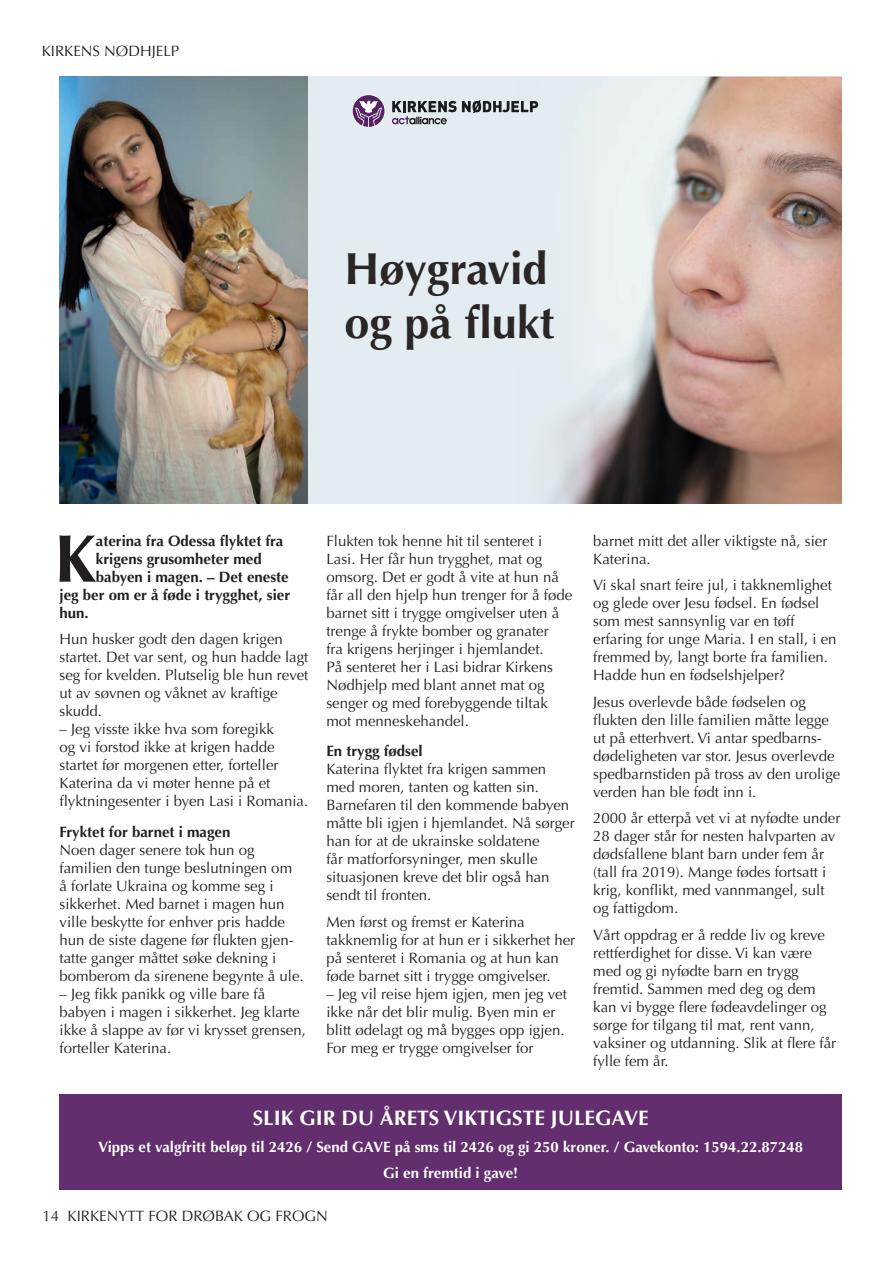
<style>
.page{position:relative;width:893px;height:1263px;background:#fff}
.page>*{position:absolute;margin:0;border:0;box-sizing:border-box;transform-origin:0 0}
.t1{font:700 67.5px "Optima";color:#231f20}
.t2{font:700 45px/54px "Optima";color:#2b2626}
.t3{font:700 21px "Optima";color:#fff}
.t4{font:15px/18px "Optima";color:#231f20}
.t5{font:700 15px "Optima";color:#231f20}
.t6{font:700 15px/26.5px "Optima";color:#fff;text-align:center}
</style>
<div class="page">
<div style="left:60px;top:1094px;width:782px;height:95px;background:#622e6d"></div>
<img style="left:60px;top:77px;width:248px;height:427px">
<div style="left:308px;top:77px;width:534px;height:427px;background:#e3ecf0"></div>
<img style="left:538px;top:77px;width:304px;height:427px">
<svg style="left:392px;top:100px;width:146px;height:24px"></svg>
<svg style="left:352px;top:94px;width:33px;height:34px"></svg>
<svg style="left:353px;top:95px;width:31px;height:32px"></svg>
<p class="t4" style="left:42px;top:42px;width:139px">KIRKENS NØDHJELP</p>
<h2 class="t2" style="left:344px;top:242px;width:212px">Høygravid og på flukt</h2>
<h1 class="t1" style="left:55px;top:519px;width:43px">K</h1>
<p class="t5" style="left:96px;top:532px;width:189px">aterina fra Odessa flyktet fra</p>
<p class="t4" style="left:326px;top:532px;width:247px">Flukten tok henne hit til senteret i Lasi. Her får hun trygghet, mat og omsorg. Det er godt å vite at hun nå får all den hjelp hun trenger for å føde barnet sitt i trygge omgivelser uten å trenge å frykte bomber og granater<br>fra krigens herjinger i hjemlandet.<br>På senteret her i Lasi bidrar Kirkens Nødhjelp med blant annet mat og senger og med forebyggende tiltak mot menneskehandel.</p>
<p class="t5" style="left:326px;top:742px;width:98px">En trygg fødsel</p>
<p class="t4" style="left:326px;top:760px;width:250px">Katerina flyktet fra krigen sammen med moren, tanten og katten sin.<br>Barnefaren til den kommende babyen måtte bli igjen i hjemlandet. Nå sørger han for at de ukrainske soldatene<br>får matforforsyninger, men skulle situasjonen kreve det blir også han sendt til fronten.</p>
<p class="t4" style="left:326px;top:913px;width:250px">Men først og fremst er Katerina takknemlig for at hun er i sikkerhet her på senteret i Romania og at hun kan føde barnet sitt i trygge omgivelser.</p>
<p class="t4" style="left:326px;top:985px;width:242px">– Jeg vil reise hjem igjen, men jeg vet ikke når det blir mulig. Byen min er blitt ødelagt og må bygges opp igjen.<br>For meg er trygge omgivelser for</p>
<p class="t4" style="left:593px;top:532px;width:236px">barnet mitt det aller viktigste nå, sier<br>Katerina.</p>
<p class="t4" style="left:593px;top:576px;width:245px">Vi skal snart feire jul, i takknemlighet og glede over Jesu fødsel. En fødsel som mest sannsynlig var en tøff erfaring for unge Maria. I en stall, i en fremmed by, langt borte fra familien.<br>Hadde hun en fødselshjelper?</p>
<p class="t4" style="left:593px;top:693px;width:249px">Jesus overlevde både fødselen og flukten den lille familien måtte legge ut på etterhvert. Vi antar spedbarns&shy;dødeligheten var stor. Jesus overlevde spedbarnstiden på tross av den urolige verden han ble født inn i.</p>
<p class="t4" style="left:593px;top:809px;width:249px">2000 år etterpå vet vi at nyfødte under 28 dager står for nesten halvparten av dødsfallene blant barn under fem år (tall fra 2019). Mange fødes fortsatt i krig, konflikt, med vannmangel, sult og fattigdom.</p>
<p class="t4" style="left:593px;top:926px;width:245px">Vårt oppdrag er å redde liv og kreve rettferdighet for disse. Vi kan være med og gi nyfødte barn en trygg fremtid. Sammen med deg og dem kan vi bygge flere fødeavdelinger og sørge for tilgang til mat, rent vann, vaksiner og utdanning. Slik at flere får fylle fem år.</p>
<h3 class="t3" style="left:253px;top:1106px;width:397px">SLIK GIR DU ÅRETS VIKTIGSTE JULEGAVE</h3>
<p class="t6" style="left:98px;top:1133px;width:706px">Vipps et valgfritt beløp til 2426 / Send GAVE på sms til 2426 og gi 250 kroner. / Gavekonto: 1594.22.87248<br>Gi en fremtid i gave!</p>
<p class="t5" style="left:96px;top:550px;width:167px">krigens grusomheter med</p>
<p class="t5" style="left:96px;top:568px;width:194px">babyen i magen. – Det eneste</p>
<p class="t5" style="left:60px;top:586px;width:232px">jeg ber om er å føde i trygghet, sier</p>
<p class="t5" style="left:60px;top:604px;width:31px">hun.</p>
<p class="t4" style="left:60px;top:630px;width:250px">Hun husker godt den dagen krigen startet. Det var sent, og hun hadde lagt seg for kvelden. Plutselig ble hun revet ut av søvnen og våknet av kraftige skudd.</p>
<p class="t4" style="left:60px;top:720px;width:250px">– Jeg visste ikke hva som foregikk<br>og vi forstod ikke at krigen hadde startet før morgenen etter, forteller Katerina da vi møter henne på et flyktningesenter i byen Lasi i Romania.</p>
<p class="t5" style="left:60px;top:823px;width:172px">Fryktet for barnet i magen</p>
<p class="t4" style="left:60px;top:841px;width:246px">Noen dager senere tok hun og familien den tunge beslutningen om<br>å forlate Ukraina og komme seg i sikkerhet. Med barnet i magen hun ville beskytte for enhver pris hadde hun de siste dagene før flukten gjen&shy;tatte ganger måttet søke dekning i bomberom da sirenene begynte å ule.</p>
<p class="t4" style="left:60px;top:985px;width:248px">– Jeg fikk panikk og ville bare få babyen i magen i sikkerhet. Jeg klarte ikke å slappe av før vi krysset grensen, forteller Katerina.</p>
<p class="t4" style="left:43px;top:1207px;width:287px">14 KIRKENYTT FOR DRØBAK OG FROGN</p>
</div>
